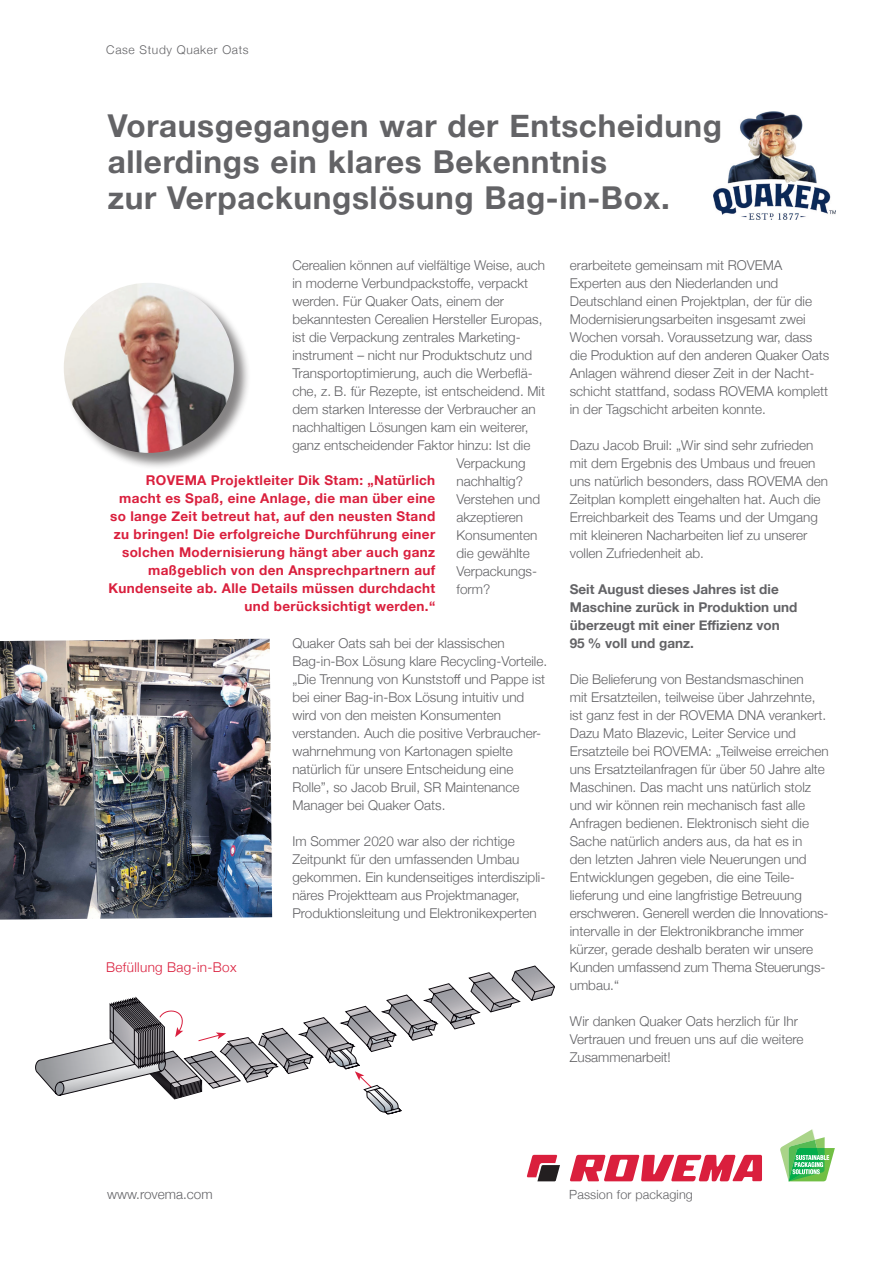
<style>
.page{position:relative;width:893px;height:1263px;background:#fff}
.page>*{position:absolute;margin:0;border:0;box-sizing:border-box;transform-origin:0 0}
.t1{font:700 31.5px/36px "Helvetica Neue";letter-spacing:.02em;color:#636366}
.t2{font:300 13.5px/18px "Helvetica Neue";color:#636366}
.t3{font:700 13.5px/18px "Helvetica Neue";letter-spacing:.025em;color:#da1f3d;text-align:right}
.t4{font:700 13.5px/18px "Helvetica Neue";color:#636366}
.t5{font:300 13.5px "Helvetica Neue";letter-spacing:.025em;color:#da1f3d}
.t6{font:300 12.6px "Helvetica Neue";letter-spacing:.01em;color:#636366}
.t7{font:300 12px "Helvetica Neue";letter-spacing:.05em;color:#636366}
</style>
<div class="page">
<img style="left:713px;top:111px;width:122px;height:108px">
<svg style="left:780px;top:1129px;width:55px;height:52px"></svg>
<svg style="left:570px;top:1155px;width:192px;height:26px"></svg>
<svg style="left:527px;top:1155px;width:33px;height:26px"></svg>
<div style="left:64px;top:283px;width:187px;height:187px;background:#231f20;opacity:.55"></div>
<img style="left:64px;top:283px;width:170px;height:170px;border-radius:85px">
<img style="left:0;top:639px;width:272px;height:280px">
<svg style="left:35px;top:965px;width:520px;height:149px"></svg>
<p class="t7" style="left:106px;top:40px;width:144px">Case Study Quaker Oats</p>
<h1 class="t1" style="left:108px;top:109px;width:616px">Vorausgegangen war der Entscheidung allerdings ein klares Bekenntnis<br>zur Verpackungslösung Bag-in-Box.</h1>
<p class="t2" style="left:292px;top:255px;width:254px">Cerealien können auf vielfältige Weise, auch</p>
<p class="t2" style="left:292px;top:273px;width:237px">in moderne Verbundpackstoffe, verpackt</p>
<p class="t2" style="left:292px;top:291px;width:213px">werden. Für Quaker Oats, einem der</p>
<p class="t2" style="left:292px;top:309px;width:252px">bekanntesten Cerealien Hersteller Europas,</p>
<p class="t2" style="left:292px;top:327px;width:230px">ist die Verpackung zentrales Marketing-</p>
<p class="t2" style="left:292px;top:345px;width:241px">instrument – nicht nur Produktschutz und</p>
<p class="t2" style="left:292px;top:363px;width:242px">Transportoptimierung, auch die Werbeflä-</p>
<p class="t2" style="left:292px;top:381px;width:254px">che, z. B. für Rezepte, ist entscheidend. Mit</p>
<p class="t2" style="left:292px;top:399px;width:245px">dem starken Interesse der Verbraucher an</p>
<p class="t2" style="left:292px;top:417px;width:238px">nachhaltigen Lösungen kam ein weiterer,</p>
<p class="t2" style="left:292px;top:435px;width:240px">ganz entscheidender Faktor hinzu: Ist die</p>
<p class="t2" style="left:457px;top:453px;width:71px">Verpackung</p>
<p class="t2" style="left:457px;top:471px;width:68px">nachhaltig?</p>
<p class="t2" style="left:457px;top:489px;width:85px">Verstehen und</p>
<p class="t2" style="left:457px;top:507px;width:68px">akzeptieren</p>
<p class="t2" style="left:457px;top:525px;width:82px">Konsumenten</p>
<p class="t2" style="left:457px;top:543px;width:75px">die gewählte</p>
<p class="t2" style="left:457px;top:561px;width:82px">Verpackungs-</p>
<p class="t2" style="left:457px;top:579px;width:35px">form?</p>
<p class="t3" style="left:108px;top:472px;width:328px">ROVEMA Projektleiter Dik Stam: „Natürlich macht es Spaß, eine Anlage, die man über eine so lange Zeit betreut hat, auf den neusten Stand zu bringen! Die erfolgreiche Durchführung einer solchen Modernisierung hängt aber auch ganz maßgeblich von den Ansprechpartnern auf Kundenseite ab. Alle Details müssen durchdacht und berücksichtigt werden.“</p>
<p class="t5" style="left:106px;top:956px;width:132px">Befüllung Bag-in-Box</p>
<p class="t2" style="left:292px;top:633px;width:256px">Quaker Oats sah bei der klassischen Bag-in-Box Lösung klare Recycling-Vorteile. „Die Trennung von Kunststoff und Pappe ist bei einer Bag-in-Box Lösung intuitiv und wird von den meisten Konsumenten verstanden. Auch die positive Verbraucher&shy;wahrnehmung von Kartonagen spielte natürlich für unsere Entscheidung eine Rolle”, so Jacob Bruil, SR Maintenance Manager bei Quaker Oats.</p>
<p class="t2" style="left:292px;top:831px;width:255px">Im Sommer 2020 war also der richtige Zeitpunkt für den umfassenden Umbau gekommen. Ein kundenseitiges interdiszipli&shy;näres Projektteam aus Projektmanager, Produktionsleitung und Elektronikexperten</p>
<p class="t2" style="left:570px;top:255px;width:261px">erarbeitete gemeinsam mit ROVEMA Experten aus den Niederlanden und Deutschland einen Projektplan, der für die Modernisierungsarbeiten insgesamt zwei Wochen vorsah. Voraussetzung war, dass die Produktion auf den anderen Quaker Oats Anlagen während dieser Zeit in der Nacht&shy;schicht stattfand, sodass ROVEMA komplett in der Tagschicht arbeiten konnte.</p>
<p class="t2" style="left:570px;top:435px;width:260px">Dazu Jacob Bruil: „Wir sind sehr zufrieden mit dem Ergebnis des Umbaus und freuen uns natürlich besonders, dass ROVEMA den Zeitplan komplett eingehalten hat. Auch die Erreichbarkeit des Teams und der Umgang mit kleineren Nacharbeiten lief zu unserer vollen Zufriedenheit ab.</p>
<p class="t4" style="left:570px;top:580px;width:229px">Seit August dieses Jahres ist die<br>Maschine zurück in Produktion und überzeugt mit einer Effizienz von<br>95 % voll und ganz.</p>
<p class="t2" style="left:570px;top:669px;width:260px">Die Belieferung von Bestandsmaschinen<br>mit Ersatzteilen, teilweise über Jahrzehnte, ist ganz fest in der ROVEMA DNA verankert.<br>Dazu Mato Blazevic, Leiter Service und Ersatzteile bei ROVEMA: „Teilweise erreichen uns Ersatzteilanfragen für über 50 Jahre alte Maschinen. Das macht uns natürlich stolz und wir können rein mechanisch fast alle Anfragen bedienen. Elektronisch sieht die Sache natürlich anders aus, da hat es in<br>den letzten Jahren viele Neuerungen und Entwicklungen gegeben, die eine Teile&shy;lieferung und eine langfristige Betreuung erschweren. Generell werden die Innovations&shy;intervalle in der Elektronikbranche immer kürzer, gerade deshalb beraten wir unsere Kunden umfassend zum Thema Steuerungs&shy;umbau.“</p>
<p class="t2" style="left:570px;top:1011px;width:235px">Wir danken Quaker Oats herzlich für Ihr<br>Vertrauen und freuen uns auf die weitere<br>Zusammenarbeit!</p>
<p class="t2" style="left:107px;top:1184px;width:107px">www.rovema.com</p>
<p class="t6" style="left:569px;top:1184px;width:125px">Passion for packaging</p>
</div>
